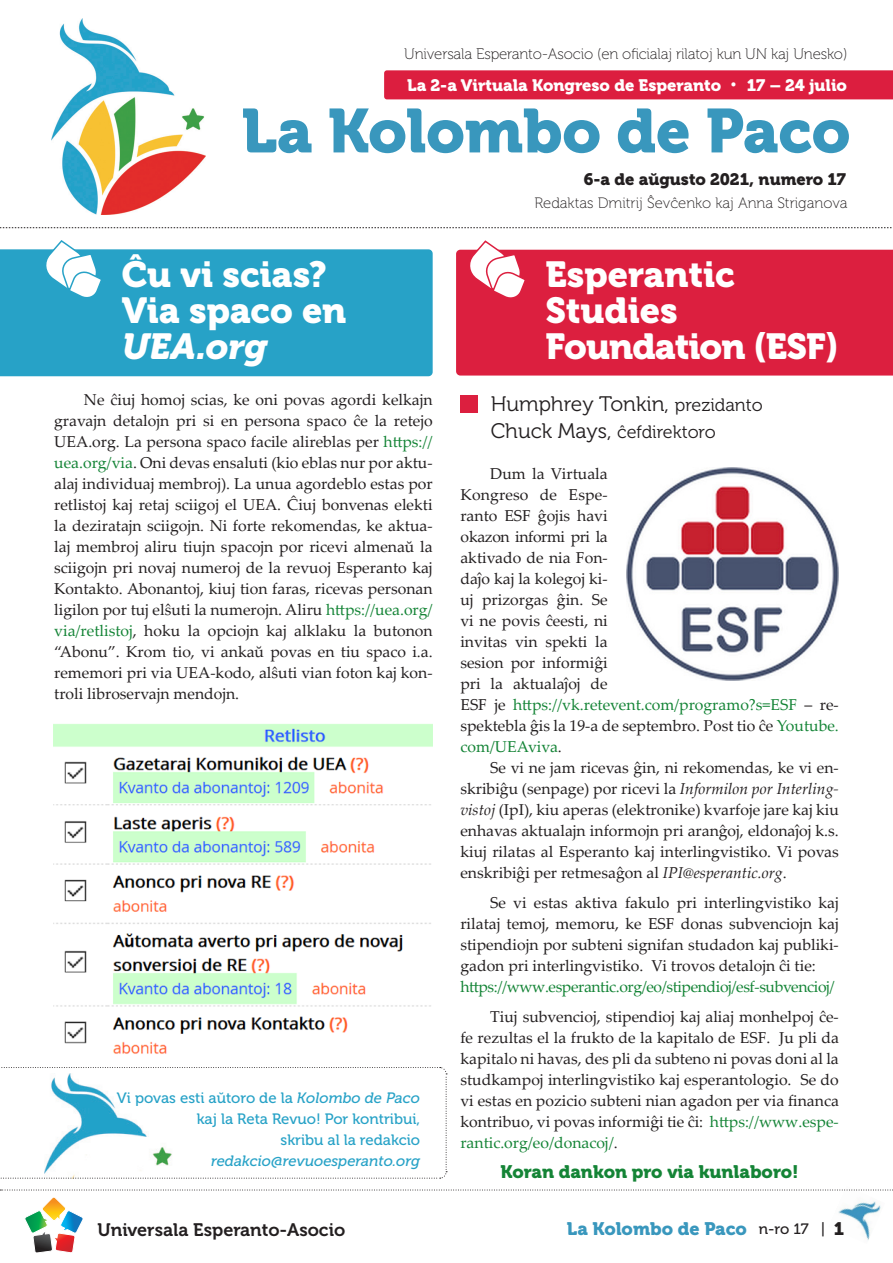
<style>
.page{position:relative;width:893px;height:1263px;background:#fff}
.page>*{position:absolute;margin:0;border:0;box-sizing:border-box;transform-origin:0 0}
.t1{font:61.5px "Museo 900";letter-spacing:-.005em;color:#3997bd}
.Базовый{font:36px/36px "Museo 900";letter-spacing:-.005em;color:#fff}
.Основной_текст{font:36px "Museo 900";color:#fff}
.Основной_текст-2{font:36px "Museo 900";letter-spacing:-.025em;color:#fff}
.t2{font:36px "Minion Pro";color:#fff}
.Основной_текст-3{font:21px "Museo 300";color:#231f20}
.Основной_текст-4{font:18px "Museo 900";color:#148436}
.t3{font:18px "Museo 700";color:#231f20}
.t4{font:18px "Museo 900";color:#3997bd}
.Основной_текст-5{font:18px "Museo 300";color:#231f20}
.t5{font:16.5px "Museo 900";color:#fff}
.t6{font:16.5px "Museo 900";color:#231f20}
.Основной_текст-6{font:15.75px/21px "Palatino Linotype";color:#231f20;text-align:justify}
.Базовый-2{font:15.75px/21px "Palatino Linotype";color:#231f20;text-align:justify}
.Основной_текст-7{font:15.75px "Palatino Linotype";letter-spacing:-.025em;color:#148436}
.t7{font:15.15px "Museo 100";letter-spacing:-.01em;color:#231f20}
.t8{font:15px "Museo 500";color:#27a2c7}
.t9{font:15px "Museo 100";color:#231f20}
.t10{font:italic 15px "Museo 500";color:#27a2c7}
.s1{font-style:italic}
.s2{color:#148436}
.s3{font-size:18px}
.s4{font-size:21px}
.s5{font-family:"Museo 500";font-size:15px;color:#231f20}
.s6{color:#231f20}
</style>
<div class="page">
<img style="left:828px;top:1190px;width:56px;height:50px">
<svg style="left:0;top:1189px;width:893px;height:1px"></svg>
<svg style="left:24px;top:1197px;width:59px;height:56px"></svg>
<div style="left:384px;top:70px;width:509px;height:29px;background:#dc1e3f"></div>
<svg style="left:0;top:227px;width:892px;height:1px"></svg>
<img style="left:51px;top:19px;width:155px;height:195px">
<div style="left:0;top:249px;width:433px;height:127px;background:#27a2c7"></div>
<svg style="left:41px;top:240px;width:63px;height:59px"></svg>
<img style="left:54px;top:724px;width:379px;height:330px">
<svg style="left:0;top:1067px;width:447px;height:112px"></svg>
<div style="left:456px;top:250px;width:437px;height:126px;background:#dc1f3f"></div>
<svg style="left:465px;top:240px;width:63px;height:60px"></svg>
<div style="left:460px;top:395px;width:17px;height:18px;background:#dc1f3f"></div>
<img style="left:626px;top:468px;width:213px;height:212px">
<p class="t7" style="left:404px;top:45px;width:445px">Universala Esperanto-Asocio (en oficialaj rilatoj kun UN kaj Unesko)</p>
<p class="t5" style="left:407px;top:76px;width:315px">La 2-a Virtuala Kongreso de Esperanto</p>
<p class="t5" style="left:747px;top:76px;width:102px">17 – 24 julio</p>
<p class="t2" style="left:730px;top:51px;width:10px">.</p>
<p class="t1" style="left:241px;top:96px;width:611px">La Kolombo de Paco</p>
<p class="t6" style="left:584px;top:170px;width:264px">6-a de aŭgusto 2021, numero 17</p>
<p class="Базовый" style="left:122px;top:257px;width:207px">Ĉu vi scias?</p>
<p class="Базовый" style="left:122px;top:293px;width:226px">Via spaco en<br><span class="s1">UEA.org</span></p>
<p class="Базовый-2" style="left:54px;top:388px;width:380px;text-indent:30px">Ne ĉiuj homoj scias, ke oni povas agordi kelkajn gravajn detalojn pri si en persona spaco ĉe la retejo UEA.org. La persona spaco facile alireblas per <span class="s2">https:// uea.org/via</span>. Oni devas ensaluti (kio eblas nur por aktu&shy;alaj individuaj membroj). La unua agordeblo estas por retlistoj kaj retaj sciigoj el UEA. Ĉiuj bonvenas elekti la deziratajn sciigojn. Ni forte rekomendas, ke aktua&shy;laj membroj aliru tiujn spacojn por ricevi almenaŭ la sciigojn pri novaj numeroj de la revuoj Esperanto kaj Kontakto. Abonantoj, kiuj tion faras, ricevas personan ligilon por tuj elŝuti la numerojn. Aliru <span class="s2">https://uea.org/ via/retlistoj</span>, hoku la opciojn kaj alklaku la butonon “Abonu”. Krom tio, vi ankaŭ povas en tiu spaco i.a. rememori pri via UEA-kodo, alŝuti vian foton kaj kon&shy;troli libroservajn mendojn.</p>
<p class="t8" style="left:117px;top:1089px;width:305px">Vi povas esti aŭtoro de la <span class="s1">Kolombo de Paco</span></p>
<p class="t8" style="left:197px;top:1110px;width:225px">kaj la Reta Revuo! Por kontribui,</p>
<p class="t8" style="left:281px;top:1131px;width:141px">skribu al la redakcio</p>
<p class="t10" style="left:211px;top:1152px;width:210px">redakcio@revuoesperanto.org</p>
<p class="t9" style="left:534px;top:195px;width:315px">Redaktas Dmitrij Ŝevĉenko kaj Anna Striganova</p>
<p class="Основной_текст" style="left:546px;top:254px;width:191px">Esperantic</p>
<p class="Основной_текст" style="left:546px;top:290px;width:134px">Studies</p>
<p class="Основной_текст-2" style="left:546px;top:326px;width:295px">Foundation (ESF)</p>
<p class="Основной_текст-3" style="left:491px;top:392px;width:274px">Humphrey Tonkin, <span class="s3">prezidanto</span></p>
<p class="Основной_текст-5" style="left:491px;top:422px;width:227px"><span class="s4">Chuck Mays,</span> ĉefdirektoro</p>
<p class="Основной_текст-6" style="left:460px;top:463px;width:380px;text-align:left;text-indent:30px">Dum la Virtuala<br>Kongreso de Espe-<br>ranto ESF ĝojis havi<br>okazon informi pri la<br>aktivado de nia Fon-<br>daĵo kaj la kolegoj ki-<br>uj prizorgas ĝin. Se<br>vi ne povis ĉeesti, ni<br>invitas vin spekti la<br>sesion por informiĝi<br>pri la aktualaĵoj de<br>ESF je <span class="s2">https://vk.retevent.com/programo?s=ESF</span> – re-</p>
<p class="Основной_текст-6" style="left:460px;top:715px;width:380px">spektebla ĝis la 19-a de septembro. Post tio ĉe <span class="s2">Youtube. com/UEAviva</span>.</p>
<p class="Основной_текст-6" style="left:460px;top:757px;width:380px;text-indent:30px">Se vi ne jam ricevas ĝin, ni rekomendas, ke vi en&shy;skribiĝu (senpage) por ricevi la <span class="s1">Informilon por Interling&shy;vistoj</span> (IpI), kiu aperas (elektronike) kvarfoje jare kaj kiu enhavas aktualajn informojn pri aranĝoj, eldonaĵoj k.s. kiuj rilatas al Esperanto kaj interlingvistiko. Vi povas enskribiĝi per retmesaĝon al <span class="s1">IPI@esperantic.org</span>.</p>
<p class="Основной_текст-6" style="left:460px;top:892px;width:380px;text-indent:30px">Se vi estas aktiva fakulo pri interlingvistiko kaj rilataj temoj, memoru, ke ESF donas subvenciojn kaj stipendiojn por subteni signifan studadon kaj publiki&shy;gadon pri interlingvistiko. Vi trovos detalojn ĉi tie:</p>
<p class="Основной_текст-7" style="left:460px;top:976px;width:376px">https://www.esperantic.org/eo/stipendioj/esf-subvencioj/</p>
<p class="Основной_текст-6" style="left:460px;top:1006px;width:380px;text-indent:30px">Tiuj subvencioj, stipendioj kaj aliaj monhelpoj ĉe&shy;fe rezultas el la frukto de la kapitalo de ESF. Ju pli da kapitalo ni havas, des pli da subteno ni povas doni al la studkampoj interlingvistiko kaj esperantologio. Se do vi estas en pozicio subteni nian agadon per via financa kontribuo, vi povas informiĝi tie ĉi: <span class="s2">https://www.espe&shy;rantic.org/eo/donacoj/</span>.</p>
<p class="Основной_текст-4" style="left:501px;top:1162px;width:300px">Koran dankon pro via kunlaboro!</p>
<p class="t3" style="left:97px;top:1220px;width:249px">Universala Esperanto-Asocio</p>
<p class="t4" style="left:567px;top:1218px;width:279px">La Kolombo de Paco <span class="s5">n-ro 17 |</span> <span class="s6">1</span></p>
</div>
